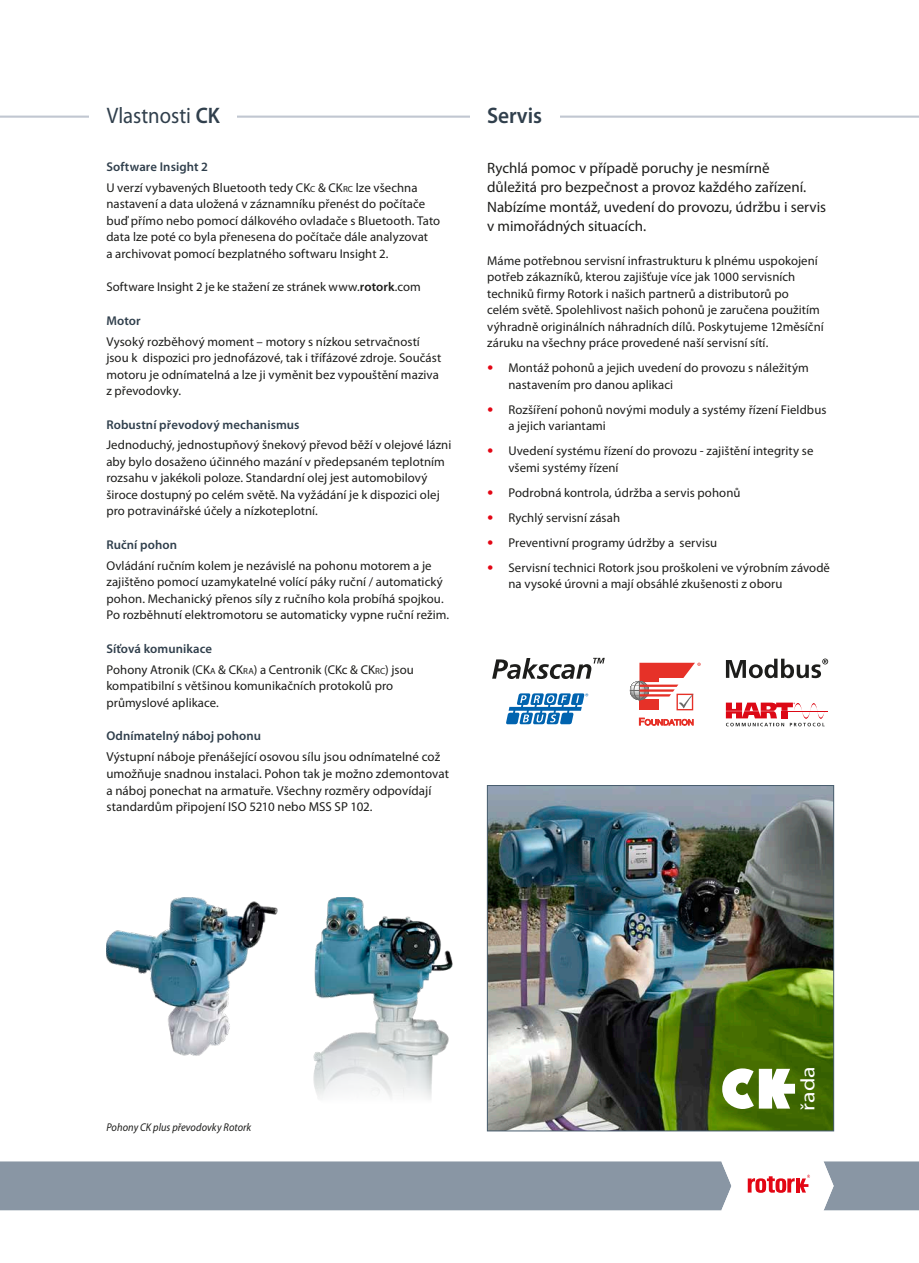
<style>
.page{position:relative;width:919px;height:1263px;background:#fff}
.page>*{position:absolute;margin:0;border:0;box-sizing:border-box;transform-origin:0 0}
.t1{font:22.5px "Myriad Pro";color:#303f4c;scale:.92 1}
.t2{font:600 22.5px "Myriad Pro";color:#303f4c;scale:.95 1}
.t3{font:19.8px "Myriad Pro";color:#fff;scale:1.2 1}
.t4{font:15px/19.5px "Myriad Pro";color:#1d1d1b}
.t5{font:12.9px/16.8px "Myriad Pro";letter-spacing:.005em;color:#1d1d1b}
.t6{font:12.75px/16.5px "Myriad Pro";letter-spacing:.005em;color:#1d1d1b}
.t7{font:600 12.75px "Myriad Pro";letter-spacing:.01em;color:#303f4c}
.t8{font:italic 11.25px "Myriad Pro";letter-spacing:.005em;color:#1d1d1b;scale:.92 1}
.s1{font-weight:600}
.s2{font-weight:600;color:#303f4c}
.s3{font-size:8.85px}
.s4{font-family:"Frutiger LT Std";font-weight:300;color:#e30614}
</style>
<div class="page">
<svg style="left:0;top:1161px;width:918px;height:49px;background:#969fac"></svg>
<hr style="left:0;top:116px;width:918px;height:2px;background:#c1c7d1">
<div style="left:90px;top:106px;width:147px;height:17px;background:#fff"></div>
<img style="left:489px;top:787px;width:342px;height:342px">
<div style="left:487px;top:785px;width:346px;height:346px;border:1px solid #485d6e"></div>
<img style="left:106px;top:897px;width:172px;height:159px">
<img style="left:313px;top:897px;width:140px;height:202px">
<svg style="left:722px;top:1068px;width:73px;height:41px"></svg>
<hr style="left:787px;top:711px;width:40px;height:1px;background:#dc0815">
<svg style="left:725px;top:702px;width:99px;height:24px"></svg>
<svg style="left:506px;top:693px;width:82px;height:31px"></svg>
<div style="left:639px;top:699px;width:20px;height:11px;background:#e63128"></div>
<div style="left:676px;top:694px;width:17px;height:16px;border:1px solid #e63128"></div>
<svg style="left:639px;top:718px;width:54px;height:7px"></svg>
<svg style="left:630px;top:663px;width:70px;height:45px"></svg>
<svg style="left:725px;top:658px;width:103px;height:20px"></svg>
<svg style="left:492px;top:658px;width:112px;height:21px"></svg>
<div style="left:470px;top:106px;width:89px;height:17px;background:#fff"></div>
<h1 class="t1" style="left:107px;top:103px;width:124px">Vlastnosti <span class="s1">CK</span></h1>
<p class="t6" style="left:106px;top:157px;width:313px;line-height:20.7px"><span class="s2">Software Insight 2<br></span>U verzí vybavených Bluetooth tedy CK<span class="s3">C</span> &amp; CK<span class="s3">RC</span> lze všechna</p>
<p class="t6" style="left:106px;top:196px;width:335px">nastavení a data uložená v záznamníku přenést do počítače buď přímo nebo pomocí dálkového ovladače s Bluetooth. Tato data lze poté co byla přenesena do počítače dále analyzovat<br>a archivovat pomocí bezplatného softwaru Insight 2.</p>
<p class="t6" style="left:106px;top:279px;width:316px">Software Insight 2 je ke stažení ze stránek www.<span class="s1">rotork</span>.com</p>
<p class="t7" style="left:106px;top:314px;width:36px">Motor</p>
<p class="t6" style="left:106px;top:333px;width:336px">Vysoký rozběhový moment – motory s nízkou setrvačností jsou k dispozici pro jednofázové, tak i třífázové zdroje. Součást motoru je odnímatelná a lze ji vyměnit bez vypouštění maziva z převodovky.</p>
<p class="t7" style="left:106px;top:417px;width:195px">Robustní převodový mechanismus</p>
<p class="t6" style="left:106px;top:437px;width:346px">Jednoduchý, jednostupňový šnekový převod běží v olejové lázni aby bylo dosaženo účinného mazání v předepsaném teplotním rozsahu v jakékoli poloze. Standardní olej jest automobilový široce dostupný po celém světě. Na vyžádání je k dispozici olej pro potravinářské účely a nízkoteplotní.</p>
<p class="t7" style="left:106px;top:538px;width:72px">Ruční pohon</p>
<p class="t6" style="left:106px;top:557px;width:344px">Ovládání ručním kolem je nezávislé na pohonu motorem a je zajištěno pomocí uzamykatelné volící páky ruční / automatický pohon. Mechanický přenos síly z ručního kola probíhá spojkou.<br>Po rozběhnutí elektromotoru se automaticky vypne ruční režim.</p>
<p class="t6" style="left:106px;top:638px;width:309px;line-height:20.7px"><span class="s2">Síťová komunikace<br></span>Pohony Atronik (CK<span class="s3">A</span> &amp; CK<span class="s3">RA</span>) a Centronik (CKc &amp; CK<span class="s3">RC</span>) jsou</p>
<p class="t6" style="left:106px;top:678px;width:288px">kompatibilní s většinou komunikačních protokolů pro průmyslové aplikace.</p>
<p class="t7" style="left:106px;top:729px;width:156px">Odnímatelný náboj pohonu</p>
<p class="t5" style="left:106px;top:748px;width:344px">Výstupní náboje přenášející osovou sílu jsou odnímatelné což umožňuje snadnou instalaci. Pohon tak je možno zdemontovat a náboj ponechat na armatuře. Všechny rozměry odpovídají standardům připojení ISO 5210 nebo MSS SP 102.</p>
<h1 class="t2" style="left:487px;top:103px;width:59px">Servis</h1>
<p class="t4" style="left:487px;top:158px;width:340px">Rychlá pomoc v případě poruchy je nesmírně<br>důležitá pro bezpečnost a provoz každého zařízení.<br>Nabízíme montáž, uvedení do provozu, údržbu i servis v mimořádných situacích.</p>
<p class="t6" style="left:487px;top:253px;width:338px">Máme potřebnou servisní infrastrukturu k plnému uspokojení potřeb zákazníků, kterou zajišťuje více jak 1000 servisních techniků firmy Rotork i našich partnerů a distributorů po celém světě. Spolehlivost našich pohonů je zaručena použitím výhradně originálních náhradních dílů. Poskytujeme 12měsíční záruku na všechny práce provedené naší servisní sítí.</p>
<p class="t6" style="left:508px;top:360px;width:302px;text-indent:-21px"><span class="s4">•</span> Montáž pohonů a jejich uvedení do provozu s náležitým nastavením pro danou aplikaci</p>
<p class="t6" style="left:508px;top:402px;width:319px;text-indent:-21px"><span class="s4">•</span> Rozšíření pohonů novými moduly a systémy řízení Fieldbus a jejich variantami</p>
<p class="t6" style="left:508px;top:443px;width:306px;text-indent:-21px"><span class="s4">•</span> Uvedení systému řízení do provozu - zajištění integrity se všemi systémy řízení</p>
<p class="t6" style="left:487px;top:485px;width:255px"><span class="s4">•</span> Podrobná kontrola, údržba a servis pohonů</p>
<p class="t6" style="left:487px;top:510px;width:134px"><span class="s4">•</span> Rychlý servisní zásah</p>
<p class="t6" style="left:487px;top:535px;width:231px"><span class="s4">•</span> Preventivní programy údržby a servisu</p>
<p class="t6" style="left:508px;top:560px;width:323px;text-indent:-21px"><span class="s4">•</span> Servisní technici Rotork jsou proškoleni ve výrobním závodě na vysoké úrovni a mají obsáhlé zkušenosti z oboru</p>
<p class="t8" style="left:106px;top:1121px;width:159px">Pohony CK plus převodovky Rotork</p>
<h2 class="t3" style="left:796px;top:1110px;width:38px;rotate:-90deg">řada</h2>
</div>
